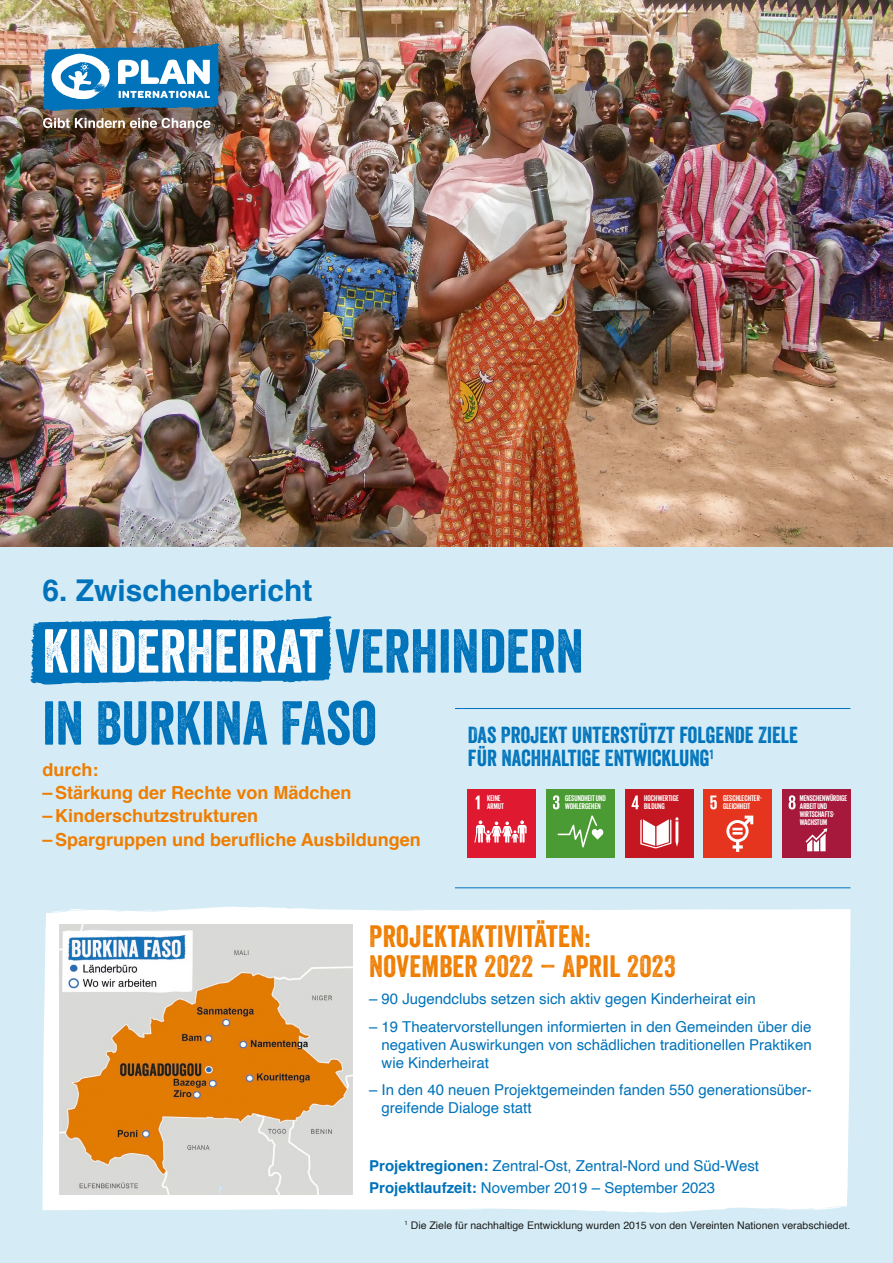
<style>
.page{position:relative;width:893px;height:1263px;background:#fff}
.page>*{position:absolute;margin:0;border:0;box-sizing:border-box;transform-origin:0 0}
.t1{font:60px/72px "Veneer";color:#0073bb}
.t2{font:30px/30px "Veneer";letter-spacing:.01em;color:#ef7d00}
.t3{font:700 30px "Helvetica";color:#0073bb}
.t4{font:22.5px/23px "Veneer";color:#0073bb}
.t5{font:700 18px/23.1px "Helvetica";color:#ef7d00}
.t6{font:15px/18px "Helvetica";color:#0073bb}
.t7{font:10.5px "Helvetica";color:#1d1d1b}
.t8{font:700 8.55px/7.9px "Giorgio Sans";letter-spacing:.01em;color:#fff}
.s1{color:#fff}
.s2{font-weight:700}
</style>
<div class="page">
<div style="left:0;top:547px;width:893px;height:716px;background:#d5ecf6"></div>
<div style="left:43px;top:906px;width:807px;height:307px;background:#fff"></div>
<img style="left:0;top:0;width:893px;height:547px">
<svg style="left:30px;top:616px;width:302px;height:68px;background:#1780c1"></svg>
<img style="left:60px;top:925px;width:292px;height:270px">
<img style="left:42px;top:44px;width:178px;height:67px">
<svg style="left:43px;top:118px;width:167px;height:10px"></svg>
<hr style="left:455px;top:708px;width:395px;height:1px;background:#0073bb">
<hr style="left:455px;top:887px;width:395px;height:1px;background:#0073bb">
<div style="left:468px;top:790px;width:68px;height:68px;background:#df1930"></div>
<svg style="left:476px;top:795px;width:4px;height:14px"></svg>
<svg style="left:474px;top:820px;width:53px;height:23px"></svg>
<div style="left:546px;top:790px;width:68px;height:68px;background:#4b9b34"></div>
<svg style="left:553px;top:795px;width:6px;height:14px"></svg>
<svg style="left:558px;top:815px;width:45px;height:32px"></svg>
<div style="left:625px;top:790px;width:68px;height:68px;background:#c51722"></div>
<svg style="left:631px;top:795px;width:8px;height:14px"></svg>
<svg style="left:640px;top:817px;width:38px;height:31px"></svg>
<div style="left:704px;top:790px;width:68px;height:68px;background:#e6351f"></div>
<svg style="left:710px;top:795px;width:7px;height:14px"></svg>
<svg style="left:726px;top:816px;width:27px;height:36px"></svg>
<div style="left:782px;top:790px;width:68px;height:68px;background:#a7193c"></div>
<svg style="left:789px;top:795px;width:6px;height:14px"></svg>
<svg style="left:805px;top:828px;width:22px;height:23px"></svg>
<h2 class="t3" style="left:43px;top:566px;width:272px">6. Zwischenbericht</h2>
<h1 class="t1" style="left:43px;top:615px;width:543px"><span class="s1">KINDERHEIRAT</span> VERHINDERN<br>IN BURKINA FASO</h1>
<h3 class="t4" style="left:468px;top:723px;width:332px">DAS PROJEKT UNTERSTÜTZT FOLGENDE ZIELE<br>FÜR NACHHALTIGE ENTWICKLUNG<sup>1</sup></h3>
<p class="t5" style="left:43px;top:758px;width:310px">durch:<br>–Stärkung der Rechte von Mädchen</p>
<p class="t5" style="left:43px;top:805px;width:380px">– Kinderschutzstrukturen<br>–Spargruppen und berufliche Ausbildungen</p>
<p class="t8" style="left:487px;top:794px;width:18px">KEINE<br>ARMUT</p>
<p class="t8" style="left:565px;top:794px;width:42px">GESUNDHEIT UND<br>WOHLERGEHEN</p>
<p class="t8" style="left:644px;top:794px;width:36px">HOCHWERTIGE<br>BILDUNG</p>
<p class="t8" style="left:723px;top:794px;width:40px">GESCHLECHTER-<br>GLEICHHEIT</p>
<p class="t8" style="left:800px;top:794px;width:49px">MENSCHENWÜRDIGE<br>ARBEIT UND<br>WIRTSCHAFTS-<br>WACHSTUM</p>
<h2 class="t2" style="left:369px;top:921px;width:308px">PROJEKTAKTIVITÄTEN:<br>NOVEMBER 2022 – APRIL 2023</h2>
<p class="t6" style="left:369px;top:990px;width:388px">– 90 Jugendclubs setzen sich aktiv gegen Kinderheirat ein</p>
<p class="t6" style="left:382px;top:1018px;width:432px;text-align:justify;text-indent:-12px">– 19 Theatervorstellungen informierten in den Gemeinden über die negativen Auswirkungen von schädlichen traditionellen Praktiken wie Kinderheirat</p>
<p class="t6" style="left:382px;top:1081px;width:432px;text-indent:-12px">– In den 40 neuen Projektgemeinden fanden 550 generationsüber&shy;greifende Dialoge statt</p>
<p class="t6" style="left:369px;top:1155px;width:391px;line-height:22.2px"><span class="s2">Projektregionen:</span> Zentral-Ost, Zentral-Nord und Süd-West<br><span class="s2">Projektlaufzeit:</span> November 2019 – September 2023</p>
<p class="t7" style="left:405px;top:1217px;width:447px"><sup>1</sup> Die Ziele für nachhaltige Entwicklung wurden 2015 von den Vereinten Nationen verabschiedet.</p>
</div>
